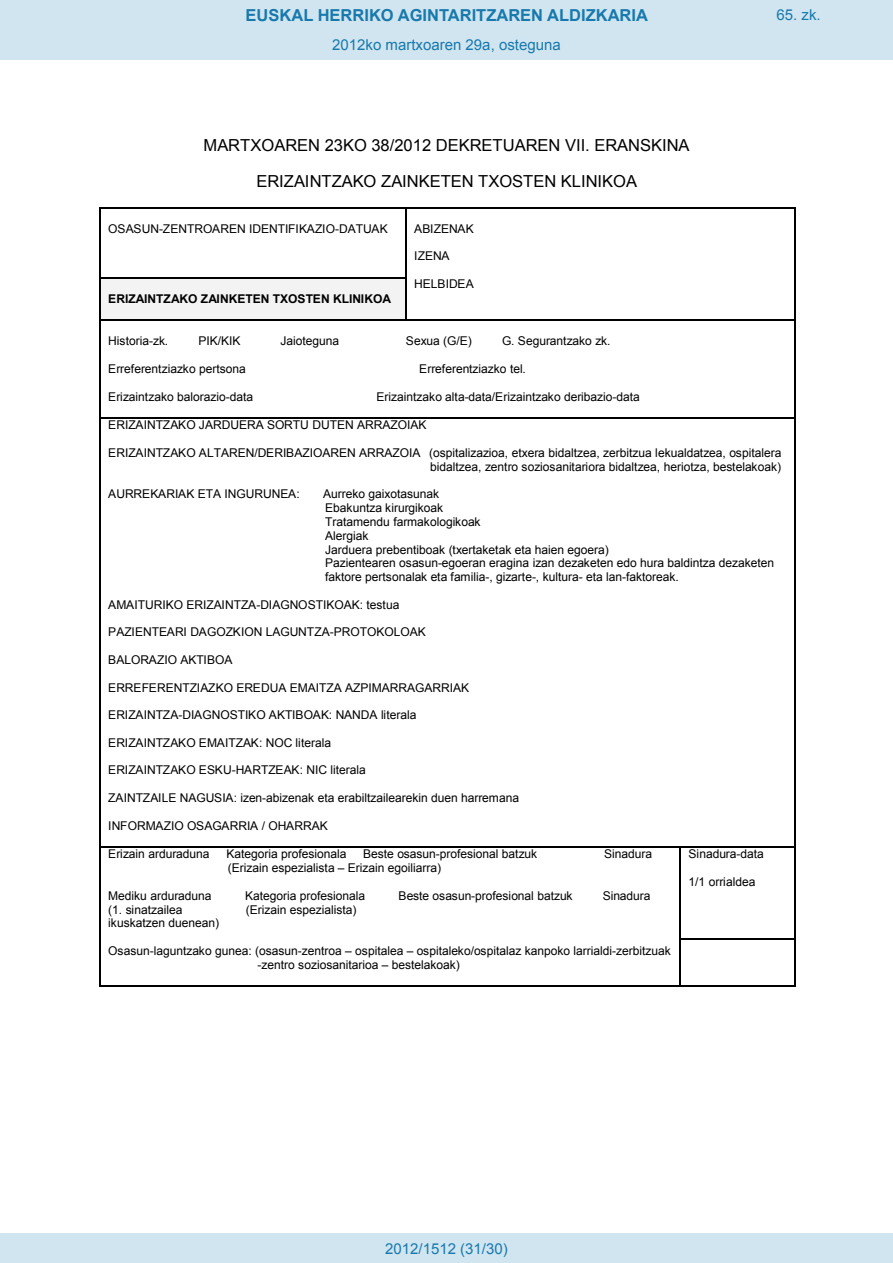
<style>
.page{position:relative;width:893px;height:1263px;background:#fff}
.page>*{position:absolute;margin:0;border:0;box-sizing:border-box;transform-origin:0 0}
.t1{font:16.5px/35.4px "Arial";letter-spacing:-.005em;color:#000;text-align:center}
.t2{font:700 16.5px "Arial";color:#1879ad}
.Paginacion_Centro{font:15px "Arial";color:#1879ad}
.t3{font:12px/13.8px "Arial";letter-spacing:-.005em;color:#000}
.t4{font:700 12px "Arial";letter-spacing:.005em;color:#000}
</style>
<div class="page">
<hr style="left:101px;top:207px;width:305px;height:1px;background:#000">
<hr style="left:407px;top:207px;width:388px;height:1px;background:#000">
<hr style="left:100px;top:208px;width:1px;height:69px;background:#000">
<hr style="left:406px;top:208px;width:1px;height:69px;background:#000">
<hr style="left:795px;top:208px;width:1px;height:69px;background:#000">
<hr style="left:795px;top:278px;width:1px;height:42px;background:#000">
<svg style="left:100px;top:277px;width:307px;height:44px"></svg>
<hr style="left:407px;top:320px;width:388px;height:1px;background:#000">
<hr style="left:100px;top:321px;width:1px;height:96px;background:#000">
<hr style="left:795px;top:321px;width:1px;height:96px;background:#000">
<hr style="left:101px;top:417px;width:694px;height:1px;background:#000">
<hr style="left:100px;top:418px;width:1px;height:428px;background:#000">
<hr style="left:795px;top:418px;width:1px;height:428px;background:#000">
<hr style="left:101px;top:846px;width:579px;height:1px;background:#000">
<hr style="left:681px;top:846px;width:114px;height:1px;background:#000">
<hr style="left:100px;top:847px;width:1px;height:91px;background:#000">
<hr style="left:680px;top:847px;width:1px;height:91px;background:#000">
<hr style="left:795px;top:847px;width:1px;height:91px;background:#000">
<hr style="left:681px;top:938px;width:114px;height:1px;background:#000">
<hr style="left:100px;top:939px;width:1px;height:46px;background:#000">
<hr style="left:101px;top:985px;width:579px;height:1px;background:#000">
<hr style="left:680px;top:939px;width:1px;height:46px;background:#000">
<hr style="left:681px;top:985px;width:114px;height:1px;background:#000">
<hr style="left:795px;top:939px;width:1px;height:46px;background:#000">
<div style="left:0;top:0;width:893px;height:60px;background:#d0e5f0"></div>
<div style="left:0;top:1233px;width:893px;height:30px;background:#d0e5f0"></div>
<h1 class="t2" style="left:246px;top:4px;width:404px">EUSKAL HERRIKO AGINTARITZAREN ALDIZKARIA</h1>
<p class="Paginacion_Centro" style="left:776px;top:5px;width:46px">65. zk.</p>
<p class="Paginacion_Centro" style="left:332px;top:35px;width:230px">2012ko martxoaren 29a, osteguna</p>
<p class="t1" style="left:204px;top:128px;width:487px">MARTXOAREN 23KO 38/2012 DEKRETUAREN VII. ERANSKINA<br>ERIZAINTZAKO ZAINKETEN TXOSTEN KLINIKOA</p>
<p class="t3" style="left:108px;top:222px;width:281px">OSASUN-ZENTROAREN IDENTIFIKAZIO-DATUAK</p>
<p class="t3" style="left:414px;top:222px;width:61px">ABIZENAK</p>
<p class="t3" style="left:414px;top:249px;width:37px">IZENA</p>
<p class="t3" style="left:414px;top:277px;width:61px">HELBIDEA</p>
<p class="t4" style="left:108px;top:291px;width:284px">ERIZAINTZAKO ZAINKETEN TXOSTEN KLINIKOA</p>
<p class="t3" style="left:108px;top:334px;width:62px">Historia-zk.</p>
<p class="t3" style="left:198px;top:334px;width:44px">PIK/KIK</p>
<p class="t3" style="left:280px;top:334px;width:60px">Jaioteguna</p>
<p class="t3" style="left:406px;top:334px;width:67px">Sexua (G/E)</p>
<p class="t3" style="left:502px;top:334px;width:110px">G. Segurantzako zk.</p>
<p class="t3" style="left:108px;top:362px;width:139px">Erreferentziazko pertsona</p>
<p class="t3" style="left:419px;top:362px;width:108px">Erreferentziazko tel.</p>
<p class="t3" style="left:108px;top:390px;width:146px">Erizaintzako balorazio-data</p>
<p class="t3" style="left:376px;top:390px;width:265px">Erizaintzako alta-data/Erizaintzako deribazio-data</p>
<p class="t3" style="left:108px;top:418px;width:320px">ERIZAINTZAKO JARDUERA SORTU DUTEN ARRAZOIAK</p>
<p class="t3" style="left:108px;top:446px;width:675px;text-align:right">ERIZAINTZAKO ALTAREN/DERIBAZIOAREN ARRAZOIA (ospitalizazioa, etxera bidaltzea, zerbitzua lekualdatzea, ospitalera bidaltzea, zentro soziosanitariora bidaltzea, heriotza, bestelakoak)</p>
<p class="t3" style="left:108px;top:487px;width:193px">AURREKARIAK ETA INGURUNEA:</p>
<p class="t3" style="left:323px;top:487px;width:453px">Aurreko gaixotasunak<br>Ebakuntza kirurgikoak<br>Tratamendu farmakologikoak<br>Alergiak<br>Jarduera prebentiboak (txertaketak eta haien egoera)<br>Pazientearen osasun-egoeran eragina izan dezaketen edo hura baldintza dezaketen faktore pertsonalak eta familia-, gizarte-, kultura- eta lan-faktoreak.</p>
<p class="t3" style="left:108px;top:598px;width:293px">AMAITURIKO ERIZAINTZA-DIAGNOSTIKOAK: testua</p>
<p class="t3" style="left:108px;top:625px;width:319px">PAZIENTEARI DAGOZKION LAGUNTZA-PROTOKOLOAK</p>
<p class="t3" style="left:108px;top:653px;width:126px">BALORAZIO AKTIBOA</p>
<p class="t3" style="left:108px;top:680px;width:362px">ERREFERENTZIAZKO EREDUA EMAITZA AZPIMARRAGARRIAK</p>
<p class="t3" style="left:108px;top:708px;width:310px">ERIZAINTZA-DIAGNOSTIKO AKTIBOAK: NANDA literala</p>
<p class="t3" style="left:108px;top:736px;width:224px">ERIZAINTZAKO EMAITZAK: NOC literala</p>
<p class="t3" style="left:108px;top:763px;width:259px">ERIZAINTZAKO ESKU-HARTZEAK: NIC literala</p>
<p class="t3" style="left:108px;top:791px;width:412px">ZAINTZAILE NAGUSIA: izen-abizenak eta erabiltzailearekin duen harremana</p>
<p class="t3" style="left:108px;top:819px;width:221px">INFORMAZIO OSAGARRIA / OHARRAK</p>
<p class="t3" style="left:688px;top:847px;width:77px">Sinadura-data</p>
<p class="t3" style="left:688px;top:875px;width:68px">1/1 orrialdea</p>
<p class="t3" style="left:108px;top:847px;width:103px">Erizain arduraduna</p>
<p class="t3" style="left:226px;top:847px;width:122px">Kategoria profesionala</p>
<p class="t3" style="left:363px;top:847px;width:176px">Beste osasun-profesional batzuk</p>
<p class="t3" style="left:604px;top:847px;width:50px">Sinadura</p>
<p class="t3" style="left:228px;top:861px;width:215px">(Erizain espezialista – Erizain egoiliarra)</p>
<p class="t3" style="left:108px;top:889px;width:105px">Mediku arduraduna</p>
<p class="t3" style="left:245px;top:889px;width:122px">Kategoria profesionala</p>
<p class="t3" style="left:399px;top:889px;width:175px">Beste osasun-profesional batzuk</p>
<p class="t3" style="left:603px;top:889px;width:49px">Sinadura</p>
<p class="t3" style="left:108px;top:902px;width:76px">(1. sinatzailea</p>
<p class="t3" style="left:246px;top:902px;width:112px">(Erizain espezialista)</p>
<p class="t3" style="left:108px;top:916px;width:112px">ikuskatzen duenean)</p>
<p class="t3" style="left:258px;top:944px;width:415px;text-indent:-149px">Osasun-laguntzako gunea: (osasun-zentroa – ospitalea – ospitaleko/ospitalaz kanpoko larrialdi-zerbitzuak -zentro soziosanitarioa – bestelakoak)</p>
<p class="Paginacion_Centro" style="left:385px;top:1238px;width:124px">2012/1512 (31/30)</p>
</div>
